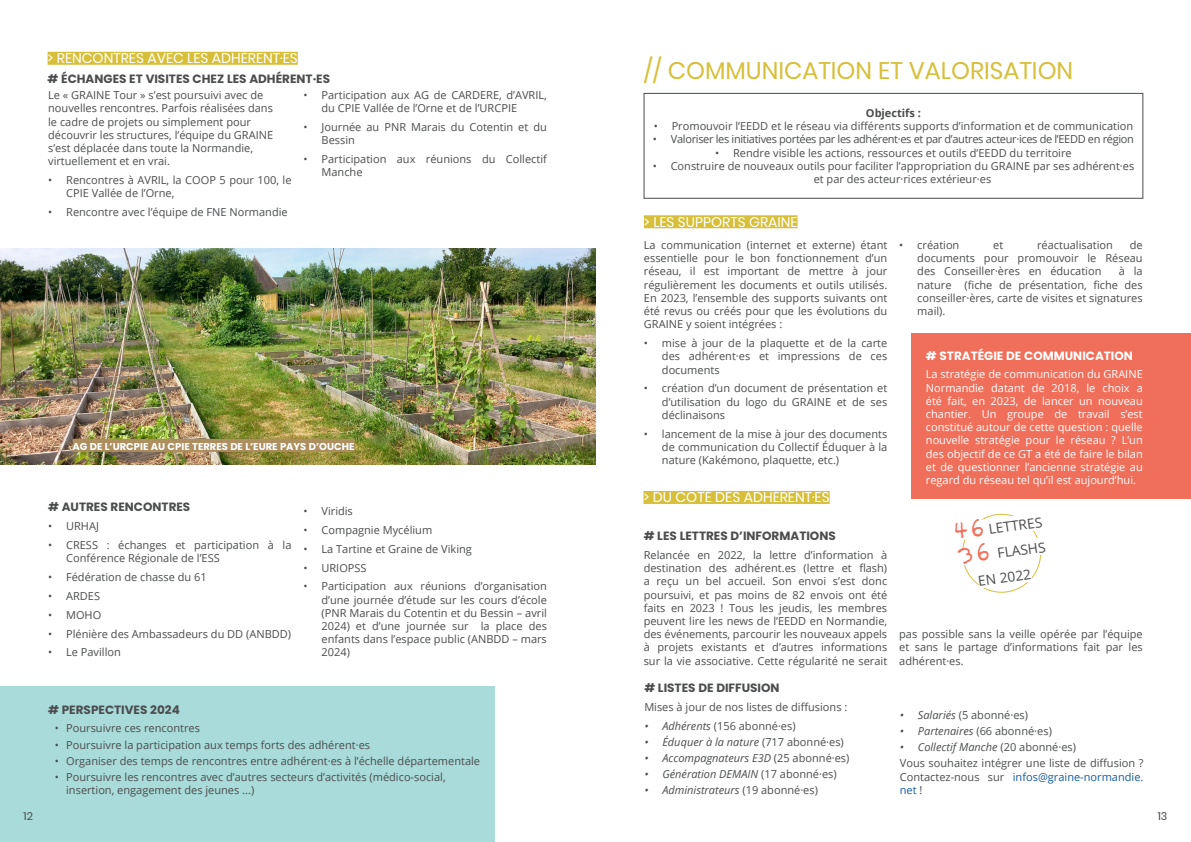
<style>
.page{position:relative;width:1191px;height:842px;background:#fff}
.page>*{position:absolute;margin:0;border:0;box-sizing:border-box;transform-origin:0 0}
.t1{font:24px "Poppins";color:#d7bf3a}
.t2{font:14px "Poppins";color:#fff}
.t3{font:13.8px "Open Sans";color:#4b4c4d}
.t4{font:700 12px "Poppins";color:#4b4c4d}
.t5{font:700 12px "Poppins";color:#fff}
.t6{font:11px/13.2px "Open Sans";color:#4b4c4d;text-align:justify}
.t7{font:11px/13.2px "Open Sans";color:#fff;text-align:justify}
.t8{font:italic 11px "Open Sans";color:#4b4c4d}
.t9{font:11px "Open Sans";letter-spacing:-.03em;color:#4b4c4d}
.Objectif_puces{font:700 11px "Open Sans";color:#4b4c4d}
.t10{font:11px "Poppins";color:#4b4c4d}
.H3_-_Vie_asso{font:700 10px "Poppins";color:#fff}
.s1{font-style:italic}
.s2{font-style:normal}
.s3{font-family:"Providence Sans Pro";font-size:27.7px;color:#f06f5a}
.s4{color:#175d9e}
</style>
<div class="page">
<div style="left:0;top:687px;width:494px;height:155px;background:#a8dbd9"></div>
<div style="left:644px;top:93px;width:499px;height:105px;border:1px solid #4b4c4d"></div>
<svg style="left:962px;top:513px;width:79px;height:80px"></svg>
<div style="left:644px;top:215px;width:153px;height:13px;background:#d7bf3a"></div>
<div style="left:643px;top:491px;width:186px;height:13px;background:#d7bf3a"></div>
<div style="left:911px;top:333px;width:280px;height:165px;background:#f06f5a"></div>
<img style="left:0;top:249px;width:595px;height:216px">
<div style="left:48px;top:52px;width:250px;height:13px;background:#d7bf3a"></div>
<div style="left:73px;top:439px;width:281px;height:13px;background:#ad8e5e"></div>
<h3 class="t2" style="left:48px;top:50px;width:252px">&gt; RENCONTRES AVEC LES ADHÉRENT·ES</h3>
<h4 class="t4" style="left:48px;top:72px;width:284px"># ÉCHANGES ET VISITES CHEZ LES ADHÉRENT·ES</h4>
<h4 class="t6" style="left:48px;top:88px;width:226px;text-align:left">Le « GRAINE Tour » s’est poursuivi avec de nouvelles rencontres. Parfois réalisées dans le cadre de projets ou simplement pour découvrir les structures, l’équipe du GRAINE s’est déplacée dans toute la Normandie, virtuellement et en vrai.</h4>
<p class="t6" style="left:66px;top:173px;width:227px;text-indent:-18px">• Rencontres à AVRIL, la COOP 5 pour 100, le<br>CPIE Vallée de l’Orne,</p>
<p class="t6" style="left:48px;top:205px;width:241px">• Rencontre avec l’équipe de FNE Normandie</p>
<p class="t6" style="left:321px;top:88px;width:227px;text-indent:-18px">• Participation aux AG de CARDERE, d’AVRIL, du CPIE Vallée de l’Orne et de l’URCPIE</p>
<p class="t6" style="left:321px;top:120px;width:227px;text-indent:-18px">• Journée au PNR Marais du Cotentin et du<br>Bessin</p>
<p class="t6" style="left:321px;top:152px;width:227px;text-indent:-18px">• Participation aux réunions du Collectif<br>Manche</p>
<p class="H3_-_Vie_asso" style="left:73px;top:441px;width:283px">AG DE L’URCPIE AU CPIE TERRES DE L’EURE PAYS D’OUCHE</p>
<h4 class="t4" style="left:48px;top:500px;width:144px"># AUTRES RENCONTRES</h4>
<p class="t6" style="left:48px;top:519px;width:52px">• URHAJ</p>
<p class="t6" style="left:66px;top:538px;width:227px;text-indent:-18px">• CRESS : échanges et participation à la<br>Conférence Régionale de l’ESS</p>
<p class="t6" style="left:48px;top:570px;width:160px">• Fédération de chasse du 61</p>
<p class="t6" style="left:48px;top:589px;width:53px">• ARDES</p>
<p class="t6" style="left:48px;top:608px;width:55px">• MOHO</p>
<p class="t6" style="left:48px;top:627px;width:244px">• Plénière des Ambassadeurs du DD (ANBDD)</p>
<p class="t6" style="left:48px;top:645px;width:74px">• Le Pavillon</p>
<p class="t6" style="left:303px;top:504px;width:51px">• Viridis</p>
<p class="t6" style="left:303px;top:523px;width:130px">• Compagnie Mycélium</p>
<p class="t6" style="left:303px;top:542px;width:170px">• La Tartine et Graine de Viking</p>
<p class="t6" style="left:303px;top:561px;width:65px">• URIOPSS</p>
<p class="t6" style="left:321px;top:579px;width:227px;text-indent:-18px">• Participation aux réunions d’organisation d’une journée d’étude sur les cours d’école (PNR Marais du Cotentin et du Bessin – avril 2024) et d’une journée sur la place des enfants dans l’espace public (ANBDD – mars 2024)</p>
<h4 class="t4" style="left:48px;top:702px;width:133px"># PERSPECTIVES 2024</h4>
<p class="t6" style="left:55px;top:722px;width:147px">• Poursuivre ces rencontres</p>
<p class="t6" style="left:55px;top:738px;width:317px">• Poursuivre la participation aux temps forts des adhérent·es</p>
<p class="t6" style="left:55px;top:754px;width:427px">• Organiser des temps de rencontres entre adhérent·es à l’échelle départementale</p>
<p class="t6" style="left:66px;top:770px;width:381px;text-indent:-11px">• Poursuivre les rencontres avec d’autres secteurs d’activités (médico-social, insertion, engagement des jeunes ...)</p>
<h2 class="t1" style="left:644px;top:57px;width:431px">// COMMUNICATION ET VALORISATION</h2>
<p class="Objectif_puces" style="left:866px;top:105px;width:57px">Objectifs :</p>
<p class="t6" style="left:653px;top:119px;width:481px">• Promouvoir l’EEDD et le réseau via différents supports d’information et de communication</p>
<p class="t9" style="left:653px;top:132px;width:482px">• Valoriser les initiatives portées par les adhérent·es et par d’autres acteur·ices de l’EEDD en région</p>
<p class="t6" style="left:715px;top:146px;width:358px">• Rendre visible les actions, ressources et outils d’EEDD du territoire</p>
<p class="t6" style="left:813px;top:159px;width:322px;text-indent:-161px">• Construire de nouveaux outils pour faciliter l’appropriation du GRAINE par ses adhérent·es et par des acteur·rices extérieur·es</p>
<h3 class="t2" style="left:644px;top:214px;width:155px">&gt; LES SUPPORTS GRAINE</h3>
<p class="t6" style="left:644px;top:238px;width:245px">La communication (internet et externe) étant essentielle pour le bon fonctionnement d’un réseau, il est important de mettre à jour régulièrement les documents et outils utilisés.<br>En 2023, l’ensemble des supports suivants ont été revus ou créés pour que les évolutions du GRAINE y soient intégrées :</p>
<p class="t6" style="left:662px;top:336px;width:227px;text-indent:-18px">• mise à jour de la plaquette et de la carte des adhérent·es et impressions de ces documents</p>
<p class="t6" style="left:662px;top:381px;width:227px;text-indent:-18px">• création d’un document de présentation et d’utilisation du logo du GRAINE et de ses déclinaisons</p>
<p class="t6" style="left:662px;top:427px;width:227px;text-indent:-18px">• lancement de la mise à jour des documents de communication du Collectif Éduquer à la nature (Kakémono, plaquette, etc.)</p>
<h3 class="t2" style="left:643px;top:489px;width:188px">&gt; DU CÔTÉ DES ADHÉRENT·ES</h3>
<h4 class="t4" style="left:643px;top:529px;width:194px"># LES LETTRES D’INFORMATIONS</h4>
<p class="t6" style="left:643px;top:548px;width:245px">Relancée en 2022, la lettre d’information à destination des adhérent.es (lettre et flash) a reçu un bel accueil. Son envoi s’est donc poursuivi, et pas moins de 82 envois ont été faits en 2023 ! Tous les jeudis, les membres peuvent lire les news de l’EEDD en Normandie, des événements, parcourir les nouveaux appels à projets existants et d’autres informations sur la vie associative. Cette régularité ne serait</p>
<h4 class="t4" style="left:644px;top:681px;width:137px"># LISTES DE DIFFUSION</h4>
<h4 class="t6" style="left:644px;top:700px;width:204px">Mises à jour de nos listes de diffusions :</h4>
<p class="t6" style="left:644px;top:719px;width:153px"><span class="s1">• Adhérents</span> (156 abonné·es)</p>
<p class="t8" style="left:644px;top:734px;width:201px">• Éduquer à la nature <span class="s2">(717 abonné·es)</span></p>
<p class="t8" style="left:644px;top:750px;width:207px">• Accompagnateurs E3D <span class="s2">(25 abonné·es)</span></p>
<p class="t8" style="left:644px;top:766px;width:194px">• Génération DEMAIN <span class="s2">(17 abonné·es)</span></p>
<p class="t8" style="left:644px;top:782px;width:175px">• Administrateurs <span class="s2">(19 abonné·es)</span></p>
<p class="t6" style="left:899px;top:238px;width:62px">• création</p>
<p class="t6" style="left:993px;top:238px;width:12px">et</p>
<p class="t6" style="left:1037px;top:238px;width:77px">réactualisation</p>
<p class="t6" style="left:917px;top:238px;width:227px;text-indent:212px">de documents pour promouvoir le Réseau des Conseiller·ères en éducation</p>
<p class="t6" style="left:917px;top:265px;width:227px;text-indent:202px">à la nature (fiche de présentation, fiche des conseiller·ères, carte de visites et signatures mail).</p>
<h4 class="t5" style="left:926px;top:348px;width:208px"># STRATÉGIE DE COMMUNICATION</h4>
<h4 class="t7" style="left:926px;top:368px;width:218px">La stratégie de communication du GRAINE Normandie datant de 2018, le choix a été fait, en 2023, de lancer un nouveau chantier. Un groupe de travail s’est constitué autour de cette question : quelle nouvelle stratégie pour le réseau ? L’un des objectif de ce GT a été de faire le bilan et de questionner l’ancienne stratégie au regard du réseau tel qu’il est aujourd’hui.</h4>
<p class="t3" style="left:951px;top:525px;width:91px;rotate:-8deg"><span class="s3">46</span> LETTRES</p>
<p class="t3" style="left:955px;top:550px;width:91px;rotate:-8deg"><span class="s3">36</span> FLASHS</p>
<p class="t3" style="left:977px;top:572px;width:55px;rotate:-8deg">EN 2022</p>
<p class="t6" style="left:899px;top:627px;width:245px">pas possible sans la veille opérée par l’équipe et sans le partage d’informations fait par les adhérent·es.</p>
<p class="t6" style="left:900px;top:708px;width:130px"><span class="s1">• Salariés</span> (5 abonné·es)</p>
<p class="t6" style="left:900px;top:724px;width:153px"><span class="s1">• Partenaires</span> (66 abonné·es)</p>
<p class="t8" style="left:900px;top:740px;width:178px">• Collectif Manche <span class="s2">(20 abonné·es)</span></p>
<p class="t6" style="left:900px;top:756px;width:245px">Vous souhaitez intégrer une liste de diffusion ?<br>Contactez-nous sur <span class="s4">infos@graine-normandie. net</span> !</p>
<p class="t10" style="left:24px;top:809px;width:11px">12</p>
<p class="t10" style="left:1157px;top:809px;width:11px">13</p>
</div>
